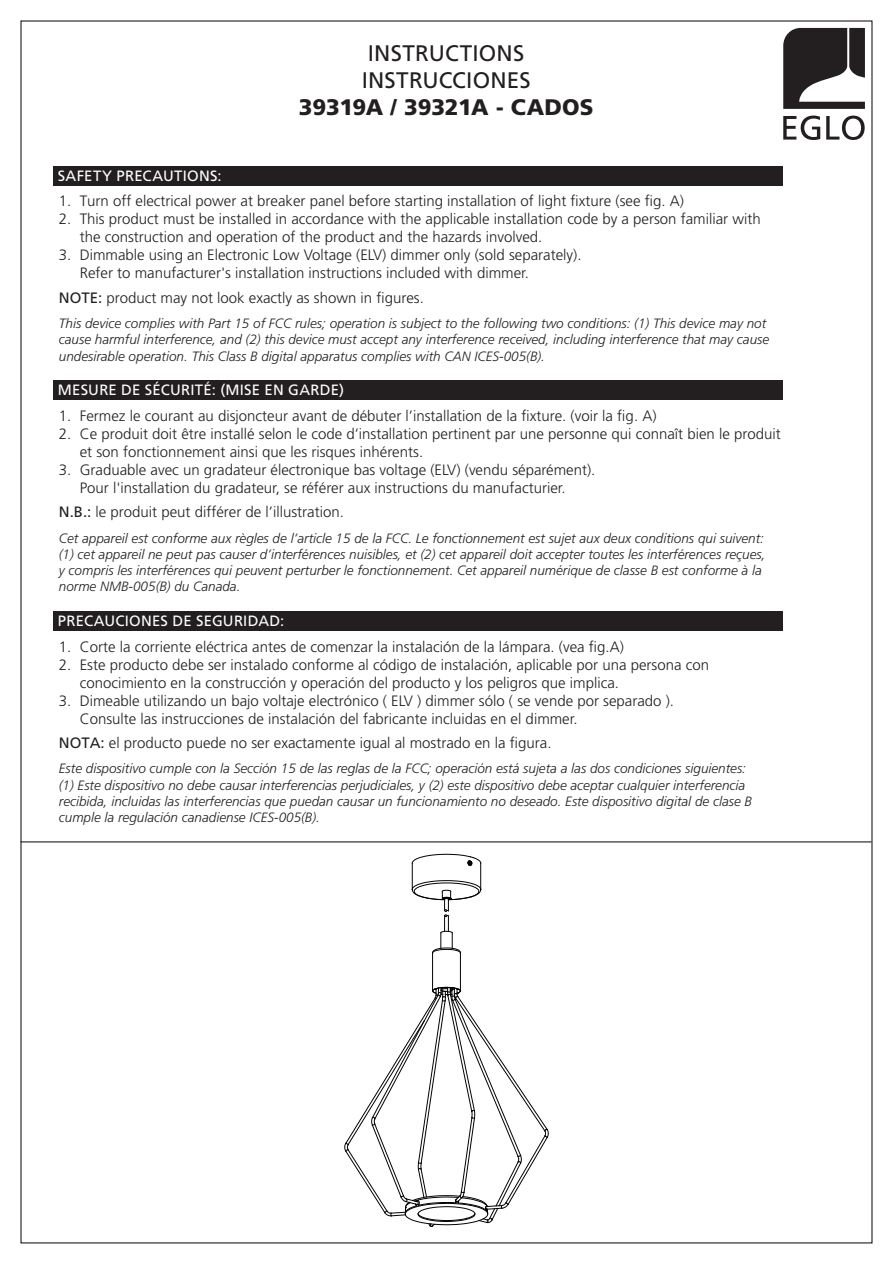
<style>
.page{position:relative;width:893px;height:1263px;background:#fff}
.page>*{position:absolute;margin:0;border:0;box-sizing:border-box;transform-origin:0 0}
.t1{font:22.5px/27px "Frutiger LT Std";letter-spacing:.01em;color:#231f20}
.t2{font:900 22.5px "Frutiger LT Std";letter-spacing:-.005em;color:#231f20}
.t3{font:300 15px/18px "Frutiger LT Std";color:#231f20}
.t4{font:14.85px "Frutiger LT Std";letter-spacing:.015em;color:#fff}
.t5{font:italic 300 13.5px/16.2px "Frutiger LT Std";color:#231f20}
.s1{font-weight:400}
</style>
<div class="page">
<svg style="left:783px;top:28px;width:82px;height:81px"></svg>
<svg style="left:783px;top:116px;width:37px;height:24px"></svg>
<svg style="left:826px;top:116px;width:39px;height:24px"></svg>
<hr style="left:20px;top:841px;width:851px;height:1px;background:#231f20">
<div style="left:53px;top:166px;width:730px;height:20px;background:#231f20"></div>
<div style="left:53px;top:380px;width:730px;height:20px;background:#231f20"></div>
<div style="left:53px;top:611px;width:730px;height:20px;background:#231f20"></div>
<hr style="left:460px;top:953px;width:1px;height:38px;background:#030303">
<hr style="left:432px;top:953px;width:1px;height:38px;background:#030303">
<svg style="left:344px;top:986px;width:205px;height:241px"></svg>
<svg style="left:411px;top:853px;width:71px;height:101px"></svg>
<p class="t4" style="left:58px;top:167px;width:165px">SAFETY PRECAUTIONS:</p>
<h1 class="t1" style="left:362px;top:39px;width:170px">INSTRUCTIONS<br>INSTRUCCIONES</h1>
<h1 class="t2" style="left:299px;top:93px;width:296px">39319A / 39321A - CADOS</h1>
<p class="t3" style="left:59px;top:192px;width:627px">1. Turn off electrical power at breaker panel before starting installation of light fixture (see fig. A)</p>
<p class="t3" style="left:80px;top:210px;width:682px;text-indent:-21px">2. This product must be installed in accordance with the applicable installation code by a person familiar with the construction and operation of the product and the hazards involved.</p>
<p class="t3" style="left:80px;top:246px;width:503px;text-indent:-21px">3. Dimmable using an Electronic Low Voltage (ELV) dimmer only (sold separately).<br>Refer to manufacturer's installation instructions included with dimmer.</p>
<p class="t3" style="left:59px;top:289px;width:367px"><span class="s1">NOTE:</span> product may not look exactly as shown in figures.</p>
<p class="t5" style="left:59px;top:315px;width:712px">This device complies with Part 15 of FCC rules; operation is subject to the following two conditions: (1) This device may not cause harmful interference, and (2) this device must accept any interference received, including interference that may cause undesirable operation. This Class B digital apparatus complies with CAN ICES-005(B).</p>
<p class="t4" style="left:58px;top:381px;width:288px">MESURE DE SÉCURITÉ: (MISE EN GARDE)</p>
<p class="t3" style="left:59px;top:407px;width:599px">1. Fermez le courant au disjoncteur avant de débuter l’installation de la fixture. (voir la fig. A)</p>
<p class="t3" style="left:80px;top:425px;width:702px;text-indent:-21px">2. Ce produit doit être installé selon le code d’installation pertinent par une personne qui connaît bien le produit et son fonctionnement ainsi que les risques inhérents.</p>
<p class="t3" style="left:59px;top:461px;width:538px;text-align:center">3. Graduable avec un gradateur électronique bas voltage (ELV) (vendu séparément).<br>Pour l'installation du gradateur, se référer aux instructions du manufacturier.</p>
<p class="t3" style="left:59px;top:503px;width:287px"><span class="s1">N.B.:</span> le produit peut différer de l’illustration.</p>
<p class="t5" style="left:59px;top:530px;width:708px">Cet appareil est conforme aux règles de l’article 15 de la FCC. Le fonctionnement est sujet aux deux conditions qui suivent: (1) cet appareil ne peut pas causer d’interférences nuisibles, et (2) cet appareil doit accepter toutes les interférences reçues, y compris les interférences qui peuvent perturber le fonctionnement. Cet appareil numérique de classe B est conforme à la norme NMB-005(B) du Canada.</p>
<p class="t4" style="left:58px;top:612px;width:228px">PRECAUCIONES DE SEGURIDAD:</p>
<p class="t3" style="left:59px;top:638px;width:567px">1. Corte la corriente eléctrica antes de comenzar la instalación de la lámpara. (vea fig.A)</p>
<p class="t3" style="left:80px;top:656px;width:631px;text-indent:-21px">2. Este producto debe ser instalado conforme al código de instalación, aplicable por una persona con conocimiento en la construcción y operación del producto y los peligros que implica.</p>
<p class="t3" style="left:80px;top:692px;width:596px;text-indent:-21px">3. Dimeable utilizando un bajo voltaje electrónico ( ELV ) dimmer sólo ( se vende por separado ).<br>Consulte las instrucciones de instalación del fabricante incluidas en el dimmer.</p>
<p class="t3" style="left:59px;top:734px;width:494px"><span class="s1">NOTA:</span> el producto puede no ser exactamente igual al mostrado en la figura.</p>
<p class="t5" style="left:59px;top:761px;width:695px">Este dispositivo cumple con la Sección 15 de las reglas de la FCC; operación está sujeta a las dos condiciones siguientes: (1) Este dispositivo no debe causar interferencias perjudiciales, y (2) este dispositivo debe aceptar cualquier interferencia recibida, incluidas las interferencias que puedan causar un funcionamiento no deseado. Este dispositivo digital de clase B cumple la regulación canadiense ICES-005(B).</p>
</div>
